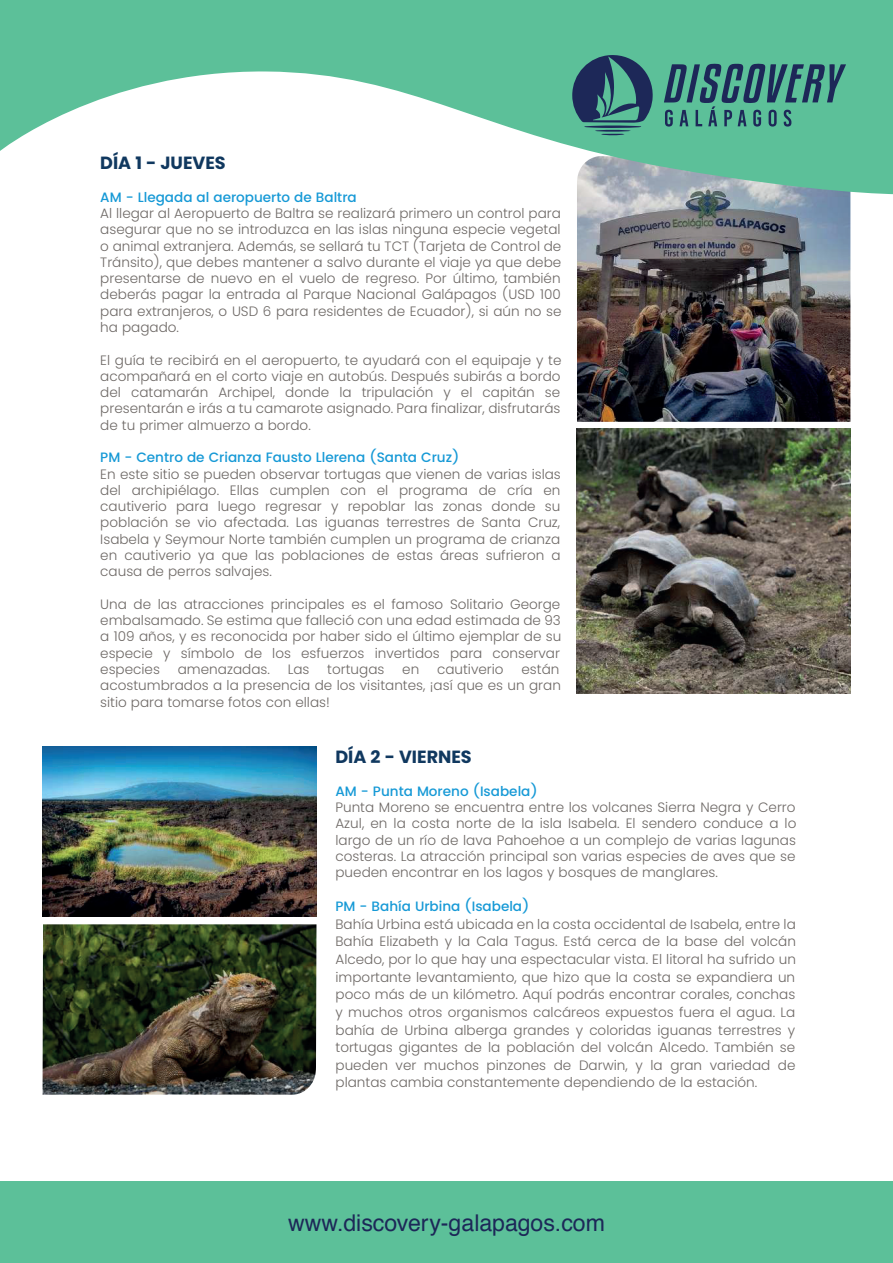
<style>
.page{position:relative;width:893px;height:1263px;background:#fff}
.page>*{position:absolute;margin:0;border:0;box-sizing:border-box;transform-origin:0 0}
.t1{font:23.1px "Helvetica";color:#1d2858}
.t2{font:700 17.7px "Poppins";color:#10385f}
.t3{font:300 13.5px/16.4px "Poppins";color:#6d6865;text-align:justify}
.t4{font:500 13.5px "Poppins";color:#1699d6}
</style>
<div class="page">
<img style="left:577px;top:428px;width:273px;height:266px">
<img style="left:43px;top:746px;width:273px;height:171px">
<img style="left:43px;top:924px;width:273px;height:171px">
<img style="left:577px;top:194px;width:273px;height:228px">
<div style="left:0;top:1181px;width:893px;height:82px;background:#5cc099"></div>
<svg style="left:0;top:0;width:893px;height:194px;fill:#5cc099"></svg>
<svg style="left:572px;top:54px;width:82px;height:82px;background:#3c7478"></svg>
<svg style="left:664px;top:64px;width:182px;height:63px;background:#458a81"></svg>
<h2 class="t2" style="left:100px;top:153px;width:127px">DÍA 1 - JUEVES</h2>
<p class="t4" style="left:100px;top:189px;width:258px">AM - Llegada al aeropuerto de Baltra</p>
<p class="t3" style="left:100px;top:205px;width:463px">Al llegar al Aeropuerto de Baltra se realizará primero un control para asegurar que no se introduzca en las islas ninguna especie vegetal o animal extranjera. Además, se sellará tu TCT (Tarjeta de Control de Tránsito), que debes mantener a salvo durante el viaje ya que debe presentarse de nuevo en el vuelo de regreso. Por último, también deberás pagar la entrada al Parque Nacional Galápagos (USD 100 para extranjeros, o USD 6 para residentes de Ecuador), si aún no se ha pagado.</p>
<p class="t3" style="left:100px;top:352px;width:463px">El guía te recibirá en el aeropuerto, te ayudará con el equipaje y te acompañará en el corto viaje en autobús. Después subirás a bordo del catamarán Archipel, donde la tripulación y el capitán se presentarán e irás a tu camarote asignado. Para finalizar, disfrutarás de tu primer almuerzo a bordo.</p>
<p class="t4" style="left:100px;top:450px;width:361px">PM - Centro de Crianza Fausto Llerena (Santa Cruz)</p>
<p class="t3" style="left:100px;top:466px;width:462px">En este sitio se pueden observar tortugas que vienen de varias islas del archipiélago. Ellas cumplen con el programa de cría en cautiverio para luego regresar y repoblar las zonas donde su población se vio afectada. Las iguanas terrestres de Santa Cruz, Isabela y Seymour Norte también cumplen un programa de crianza en cautiverio ya que las poblaciones de estas áreas sufrieron a causa de perros salvajes.</p>
<p class="t3" style="left:100px;top:596px;width:463px">Una de las atracciones principales es el famoso Solitario George embalsamado. Se estima que falleció con una edad estimada de 93 a 109 años, y es reconocida por haber sido el último ejemplar de su especie y símbolo de los esfuerzos invertidos para conservar especies</p>
<p class="t3" style="left:100px;top:661px;width:462px;text-indent:421px">están acostumbrados a la presencia de los visitantes, ¡así que es un gran sitio para tomarse fotos con ellas!</p>
<h2 class="t2" style="left:335px;top:747px;width:138px">DÍA 2 - VIERNES</h2>
<p class="t4" style="left:335px;top:783px;width:204px">AM - Punta Moreno (Isabela)</p>
<p class="t3" style="left:335px;top:799px;width:462px">Punta Moreno se encuentra entre los volcanes Sierra Negra y Cerro Azul, en la costa norte de la isla Isabela. El sendero conduce a lo largo de un río de lava Pahoehoe a un complejo de varias lagunas costeras. La atracción principal son varias especies de aves que se pueden encontrar en los lagos y bosques de manglares.</p>
<p class="t4" style="left:335px;top:898px;width:195px">PM - Bahía Urbina (Isabela)</p>
<p class="t3" style="left:335px;top:915px;width:462px;line-height:17.7px">Bahía Urbina está ubicada en la costa occidental de Isabela, entre la Bahía Elizabeth y la Cala Tagus. Está cerca de la base del volcán Alcedo, por lo que hay una espectacular vista. El litoral ha sufrido un importante levantamiento, que hizo que la costa se expandiera un poco más de un kilómetro. Aquí podrás encontrar corales, conchas y muchos otros organismos calcáreos expuestos fuera el agua. La bahía de Urbina alberga grandes y coloridas iguanas terrestres y tortugas gigantes de la población del volcán Alcedo. También se pueden ver muchos pinzones de Darwin, y la gran variedad de plantas cambia constantemente dependiendo de la estación.</p>
<p class="t3" style="left:178px;top:661px;width:94px">amenazadas.</p>
<p class="t3" style="left:288px;top:661px;width:23px">Las</p>
<p class="t3" style="left:327px;top:661px;width:59px">tortugas</p>
<p class="t3" style="left:402px;top:661px;width:19px">en</p>
<p class="t3" style="left:437px;top:661px;width:68px">cautiverio</p>
<h1 class="t1" style="left:288px;top:1205px;width:318px">www.discovery-galapagos.com</h1>
</div>
